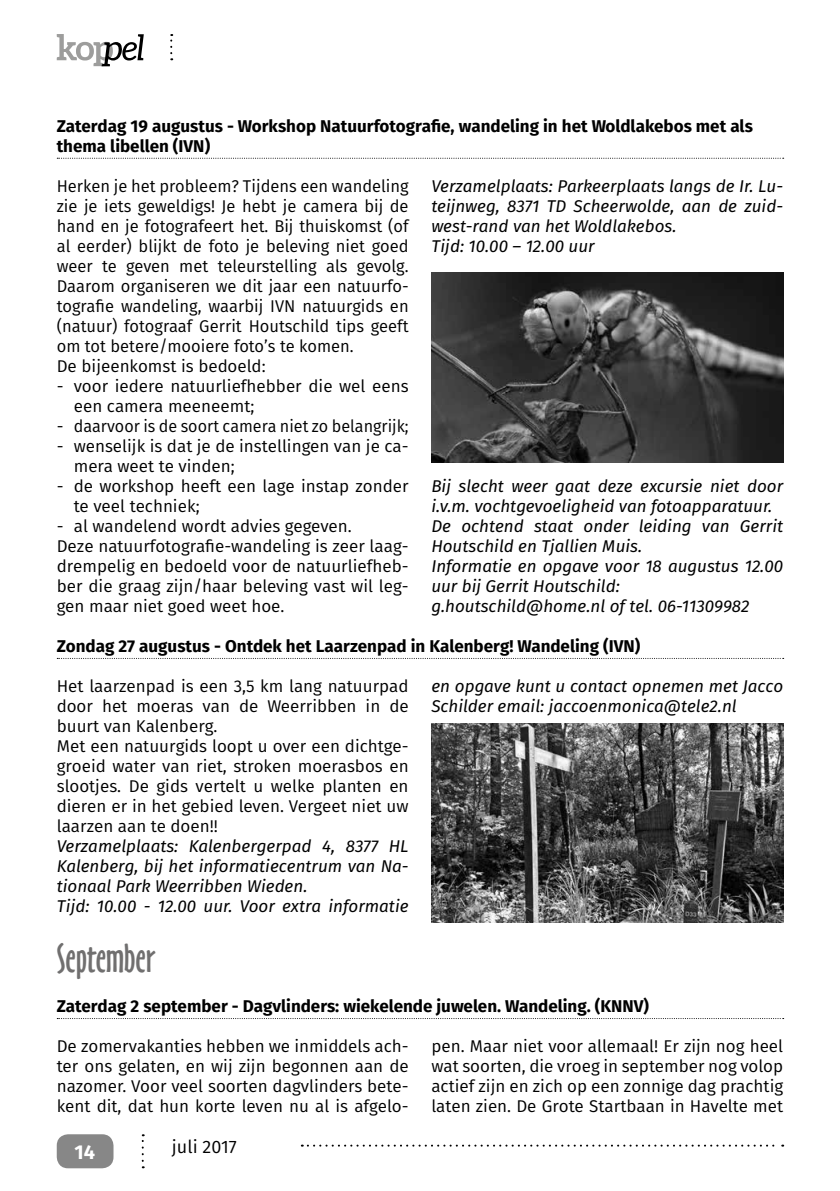
<style>
.page{position:relative;width:840px;height:1191px;background:#fff}
.page>*{position:absolute;margin:0;border:0;box-sizing:border-box;transform-origin:0 0}
.t1{font:38px "Oz Handicraft BT";color:#706f6f}
.t2{font:700 20px "Fira Sans";color:#fff}
.t3{font:18px "Fira Sans";color:#000}
.t4{font:17px/20px "Fira Sans";color:#000}
.t5{font:italic 17px/20px "Fira Sans";color:#000}
.t6{font:700 17px/20px "Fira Sans";color:#000}
</style>
<div class="page">
<div style="left:57px;top:1134px;width:56px;height:34px;background:#878787;border-radius:11px"></div>
<svg style="left:301px;top:1144px;width:481px;height:2px"></svg>
<svg style="left:142px;top:1134px;width:2px;height:26px"></svg>
<svg style="left:57px;top:34px;width:87px;height:32px"></svg>
<svg style="left:170px;top:34px;width:2px;height:26px"></svg>
<svg style="left:57px;top:158px;width:726px;height:1px"></svg>
<img style="left:431px;top:272px;width:351px;height:190px">
<svg style="left:57px;top:658px;width:726px;height:1px"></svg>
<img style="left:431px;top:723px;width:351px;height:199px">
<svg style="left:57px;top:1018px;width:726px;height:1px"></svg>
<p class="t6" style="left:57px;top:116px;width:697px">Zaterdag 19 augustus - Workshop Natuurfotografie, wandeling in het Woldlakebos met als thema libellen (IVN)</p>
<p class="t4" style="left:57px;top:176px;width:353px">Herken je het probleem? Tijdens een wandeling zie je iets geweldigs! Je hebt je camera bij de hand en je fotografeert het. Bij thuiskomst (of al eerder) blijkt de foto je beleving niet goed weer te geven met teleurstelling als gevolg.<br>Daarom organiseren we dit jaar een natuurfo&shy;tografie wandeling, waarbij IVN natuurgids en (natuur) fotograaf Gerrit Houtschild tips geeft om tot betere/mooiere foto’s te komen.<br>De bijeenkomst is bedoeld:</p>
<p class="t4" style="left:74px;top:376px;width:336px;text-indent:-17px">- voor iedere natuurliefhebber die wel eens een camera meeneemt;</p>
<p class="t4" style="left:57px;top:416px;width:353px">- daarvoor is de soort camera niet zo belangrijk;</p>
<p class="t4" style="left:74px;top:436px;width:336px;text-indent:-17px">- wenselijk is dat je de instellingen van je ca&shy;mera weet te vinden;</p>
<p class="t4" style="left:74px;top:476px;width:336px;text-indent:-17px">- de workshop heeft een lage instap zonder te veel techniek;</p>
<p class="t4" style="left:57px;top:516px;width:353px">- al wandelend wordt advies gegeven.<br>Deze natuurfotografie-wandeling is zeer laag&shy;drempelig en bedoeld voor de natuurliefheb&shy;ber die graag zijn/haar beleving vast wil leg&shy;gen maar niet goed weet hoe.</p>
<p class="t5" style="left:431px;top:176px;width:353px">Verzamelplaats: Parkeerplaats langs de Ir. Lu&shy;teijnweg, 8371 TD Scheerwolde, aan de zuid&shy;west-rand van het Woldlakebos.<br>Tijd: 10.00 – 12.00 uur</p>
<p class="t5" style="left:431px;top:476px;width:353px">Bij slecht weer gaat deze excursie niet door i.v.m. vochtgevoeligheid van fotoapparatuur.<br>De ochtend staat onder leiding van Gerrit Houtschild en Tjallien Muis.<br>Informatie en opgave voor 18 augustus 12.00 uur bij Gerrit Houtschild: g.houtschild@home.nl of tel. 06-11309982</p>
<p class="t6" style="left:57px;top:636px;width:585px">Zondag 27 augustus - Ontdek het Laarzenpad in Kalenberg! Wandeling (IVN)</p>
<p class="t4" style="left:57px;top:676px;width:353px">Het laarzenpad is een 3,5 km lang natuurpad door het moeras van de Weerribben in de buurt van Kalenberg.<br>Met een natuurgids loopt u over een dichtge&shy;groeid water van riet, stroken moerasbos en slootjes. De gids vertelt u welke planten en dieren er in het gebied leven. Vergeet niet uw laarzen aan te doen!!</p>
<p class="t5" style="left:57px;top:836px;width:353px">Verzamelplaats: Kalenbergerpad 4, 8377 HL Kalenberg, bij het informatiecentrum van Na&shy;tionaal Park Weerribben Wieden.<br>Tijd: 10.00 - 12.00 uur. Voor extra informatie</p>
<p class="t5" style="left:431px;top:676px;width:353px">en opgave kunt u contact opnemen met Jacco<br>Schilder email: jaccoenmonica@tele2.nl</p>
<h1 class="t1" style="left:57px;top:936px;width:100px">September</h1>
<p class="t6" style="left:57px;top:996px;width:593px">Zaterdag 2 september - Dagvlinders: wiekelende juwelen. Wandeling. (KNNV)</p>
<p class="t4" style="left:57px;top:1036px;width:353px;text-align:justify">De zomervakanties hebben we inmiddels ach&shy;ter ons gelaten, en wij zijn begonnen aan de nazomer. Voor veel soorten dagvlinders bete&shy;kent dit, dat hun korte leven nu al is afgelo-</p>
<p class="t4" style="left:431px;top:1036px;width:353px;text-align:justify">pen. Maar niet voor allemaal! Er zijn nog heel wat soorten, die vroeg in september nog volop actief zijn en zich op een zonnige dag prachtig laten zien. De Grote Startbaan in Havelte met</p>
<p class="t2" style="left:74px;top:1138px;width:22px">14</p>
<p class="t3" style="left:172px;top:1134px;width:66px">juli 2017</p>
</div>
